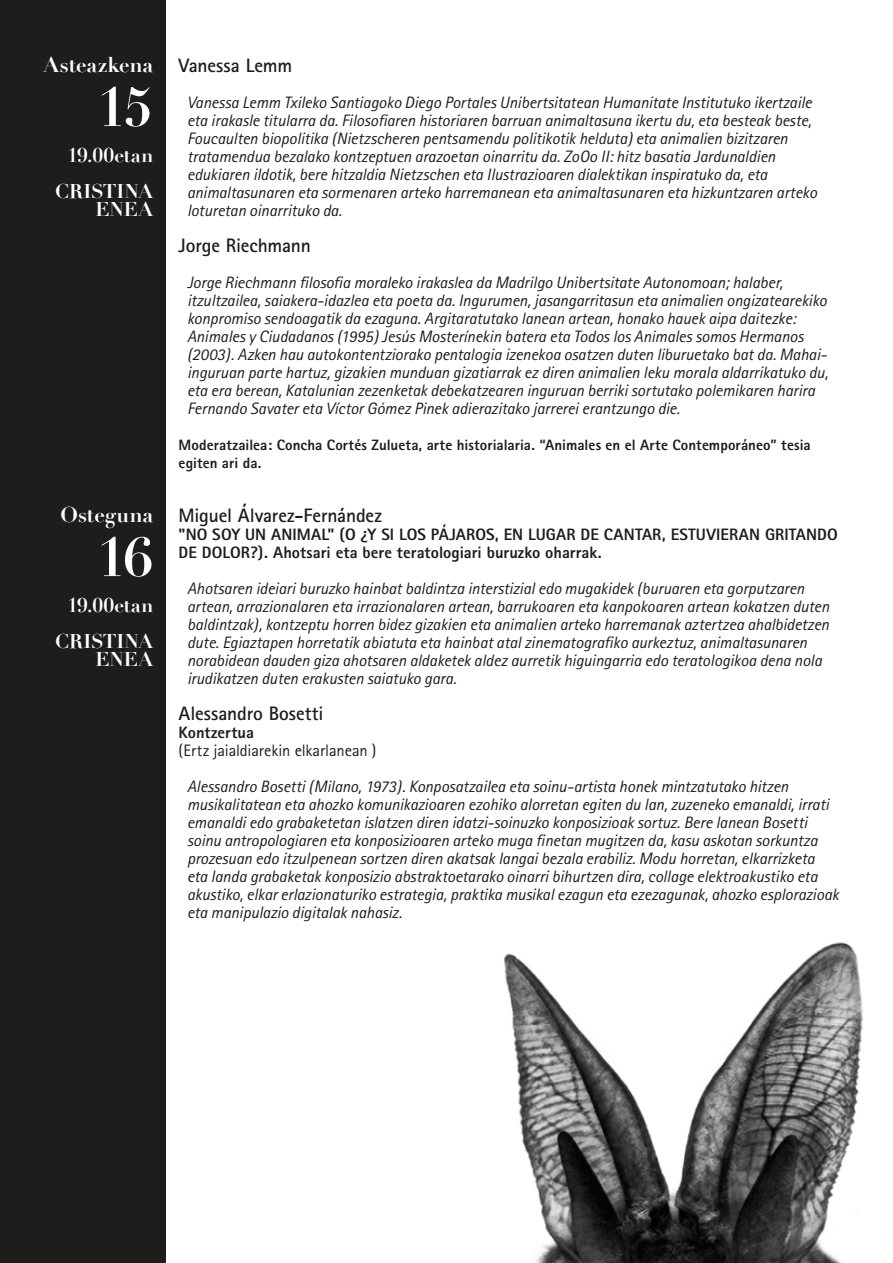
<style>
.page{position:relative;width:893px;height:1263px;background:#fff}
.page>*{position:absolute;margin:0;border:0;box-sizing:border-box;transform-origin:0 0}
.t1{font:700 54px "Didot";color:#fff}
.t2{font:700 21px "Didot";letter-spacing:-.005em;color:#fff}
.t3{font:700 19.5px "Rotis Sans Serif";letter-spacing:-.005em;color:#1d1d1b}
.t4{font:700 19.5px/36px "Didot";letter-spacing:-.005em;color:#fff;text-align:right}
.t5{font:italic 16.5px/18px "Rotis Sans Serif";letter-spacing:-.01em;color:#1d1d1b}
.t6{font:800 16.5px/18px "Rotis Sans Serif";color:#1d1d1b}
.t7{font:16.5px "Rotis Sans Serif";letter-spacing:-.01em;color:#1d1d1b}
.t8{font:800 15px/18px "Rotis Sans Serif";letter-spacing:.005em;color:#1d1d1b}
</style>
<div class="page">
<img style="left:503px;top:942px;width:360px;height:321px">
<div style="left:0;top:0;width:165px;height:1263px;background:#1d1d1b"></div>
<p class="t2" style="left:43px;top:52px;width:111px">Asteazkena</p>
<h1 class="t1" style="left:96px;top:74px;width:58px">15</h1>
<p class="t4" style="left:55px;top:137px;width:99px">19.00etan<br>CRISTINA</p>
<p class="t4" style="left:96px;top:191px;width:59px">ENEA</p>
<p class="t2" style="left:60px;top:502px;width:94px">Osteguna</p>
<h1 class="t1" style="left:96px;top:524px;width:59px">16</h1>
<p class="t4" style="left:55px;top:587px;width:99px">19.00etan<br>CRISTINA</p>
<p class="t4" style="left:96px;top:641px;width:59px">ENEA</p>
<p class="t3" style="left:179px;top:53px;width:115px">Vanessa Lemm</p>
<p class="t5" style="left:187px;top:94px;width:631px">Vanessa Lemm Txileko Santiagoko Diego Portales Unibertsitatean Humanitate Institutuko ikertzaile eta irakasle titularra da. Filosofiaren historiaren barruan animaltasuna ikertu du, eta besteak beste, Foucaulten biopolitika (Nietzscheren pentsamendu politikotik helduta) eta animalien bizitzaren tratamendua bezalako kontzeptuen arazoetan oinarritu da. ZoOo II: hitz basatia Jardunaldien edukiaren ildotik, bere hitzaldia Nietzschen eta Ilustrazioaren dialektikan inspiratuko da, eta animaltasunaren eta sormenaren arteko harremanean eta animaltasunaren eta hizkuntzaren arteko loturetan oinarrituko da.</p>
<p class="t3" style="left:179px;top:233px;width:134px">Jorge Riechmann</p>
<p class="t5" style="left:187px;top:274px;width:642px">Jorge Riechmann filosofia moraleko irakaslea da Madrilgo Unibertsitate Autonomoan; halaber, itzultzailea, saiakera-idazlea eta poeta da. Ingurumen, jasangarritasun eta animalien ongizatearekiko konpromiso sendoagatik da ezaguna. Argitaratutako lanean artean, honako hauek aipa daitezke:<br>Animales y Ciudadanos (1995) Jesús Mosterínekin batera eta Todos los Animales somos Hermanos (2003). Azken hau autokontentziorako pentalogia izenekoa osatzen duten liburuetako bat da. Mahai&shy;inguruan parte hartuz, gizakien munduan gizatiarrak ez diren animalien leku morala aldarrikatuko du, eta era berean, Katalunian zezenketak debekatzearen inguruan berriki sortutako polemikaren harira Fernando Savater eta Víctor Gómez Pinek adierazitako jarrerei erantzungo die.</p>
<p class="t8" style="left:179px;top:436px;width:634px">Moderatzailea: Concha Cortés Zulueta, arte historialaria. “Animales en el Arte Contemporáneo” tesia egiten ari da.</p>
<p class="t3" style="left:179px;top:503px;width:205px">Miguel Álvarez-Fernández</p>
<p class="t6" style="left:179px;top:525px;width:661px">"NO SOY UN ANIMAL" (O ¿Y SI LOS PÁJAROS, EN LUGAR DE CANTAR, ESTUVIERAN GRITANDO<br>DE DOLOR?). Ahotsari eta bere teratologiari buruzko oharrak.</p>
<p class="t5" style="left:187px;top:580px;width:644px">Ahotsaren ideiari buruzko hainbat baldintza interstizial edo mugakidek (buruaren eta gorputzaren artean, arrazionalaren eta irrazionalaren artean, barrukoaren eta kanpokoaren artean kokatzen duten baldintzak), kontzeptu horren bidez gizakien eta animalien arteko harremanak aztertzea ahalbidetzen dute. Egiaztapen horretatik abiatuta eta hainbat atal zinematografiko aurkeztuz, animaltasunaren norabidean dauden giza ahotsaren aldaketek aldez aurretik higuingarria edo teratologikoa dena nola irudikatzen duten erakusten saiatuko gara.</p>
<p class="t3" style="left:179px;top:701px;width:146px">Alessandro Bosetti</p>
<p class="t6" style="left:179px;top:723px;width:77px">Kontzertua</p>
<p class="t7" style="left:179px;top:741px;width:199px">(Ertz jaialdiarekin elkarlanean )</p>
<p class="t5" style="left:187px;top:778px;width:653px">Alessandro Bosetti (Milano, 1973). Konposatzailea eta soinu-artista honek mintzatutako hitzen musikalitatean eta ahozko komunikazioaren ezohiko alorretan egiten du lan, zuzeneko emanaldi, irrati emanaldi edo grabaketetan islatzen diren idatzi-soinuzko konposizioak sortuz. Bere lanean Bosetti soinu antropologiaren eta konposizioaren arteko muga finetan mugitzen da, kasu askotan sorkuntza prozesuan edo itzulpenean sortzen diren akatsak langai bezala erabiliz. Modu horretan, elkarrizketa eta landa grabaketak konposizio abstraktoetarako oinarri bihurtzen dira, collage elektroakustiko eta akustiko, elkar erlazionaturiko estrategia, praktika musikal ezagun eta ezezagunak, ahozko esplorazioak eta manipulazio digitalak nahasiz.</p>
</div>
